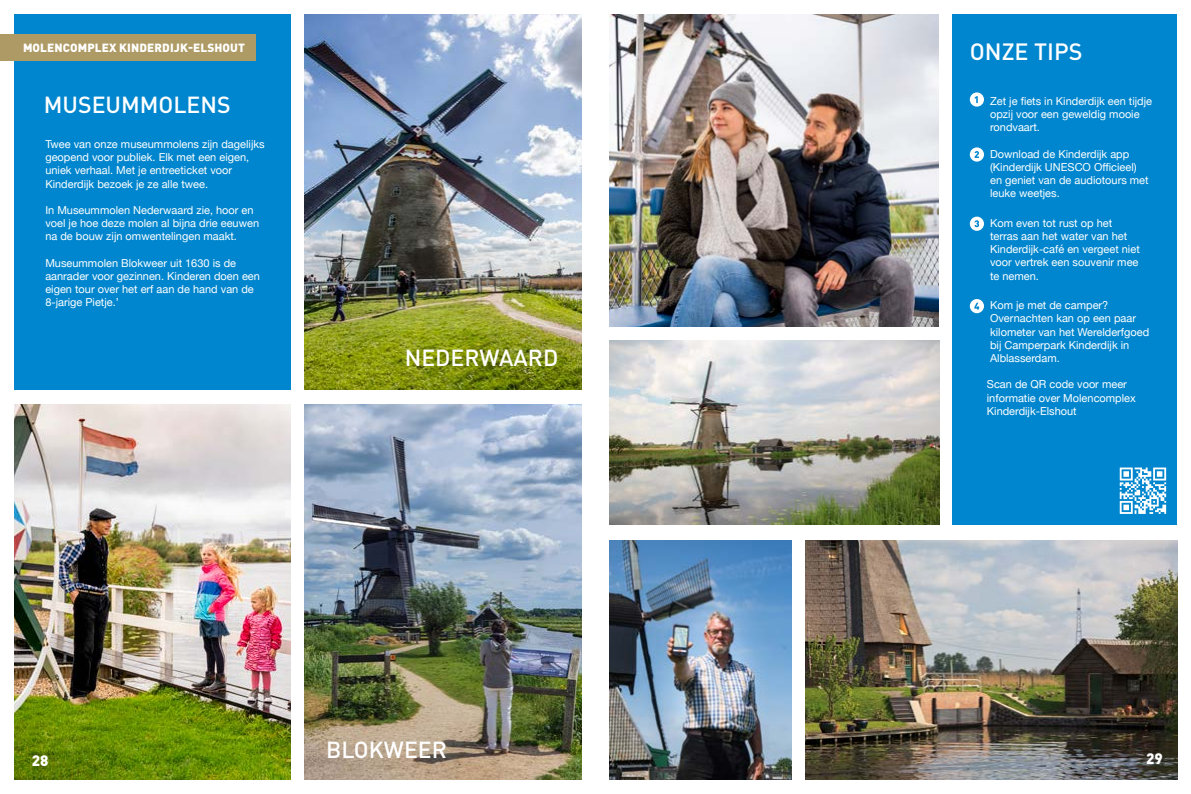
<style>
.page{position:relative;width:1191px;height:794px;background:#fff}
.page>*{position:absolute;margin:0;border:0;box-sizing:border-box;transform-origin:0 0}
.t1{font:500 23.3px "DIN Pro";color:#fff}
.t2{font:500 23px "DIN Pro";color:#fff}
.t3{font:900 15px "DIN";color:#fff}
.t4{font:900 11.8px "DIN Pro";letter-spacing:.01em;color:#fff}
.t5{font:11px/13.2px "Helvetica Neue";color:#fff}
</style>
<div class="page">
<img style="left:305px;top:14px;width:276px;height:376px">
<img style="left:14px;top:404px;width:277px;height:376px">
<div style="left:14px;top:14px;width:277px;height:376px;background:#0086ce"></div>
<img style="left:305px;top:404px;width:276px;height:376px">
<div style="left:0;top:34px;width:256px;height:27px;background:#ae9a64"></div>
<div style="left:952px;top:14px;width:224px;height:510px;background:#0086ce"></div>
<img style="left:609px;top:14px;width:329px;height:312px">
<img style="left:609px;top:540px;width:182px;height:240px">
<img style="left:805px;top:540px;width:372px;height:240px">
<img style="left:609px;top:340px;width:330px;height:184px">
<svg style="left:969px;top:92px;width:15px;height:15px"></svg>
<svg style="left:974px;top:96px;width:3px;height:7px"></svg>
<svg style="left:969px;top:147px;width:15px;height:15px"></svg>
<svg style="left:974px;top:151px;width:5px;height:7px"></svg>
<div style="left:969px;top:217px;width:15px;height:14px;background:#fff;border-radius:50%"></div>
<svg style="left:974px;top:220px;width:5px;height:7px"></svg>
<div style="left:969px;top:299px;width:15px;height:14px;background:#fff;border-radius:50%"></div>
<svg style="left:974px;top:303px;width:5px;height:6px"></svg>
<svg style="left:1119px;top:467px;width:47px;height:47px"></svg>
<p class="t4" style="left:23px;top:40px;width:223px">MOLENCOMPLEX KINDERDIJK-ELSHOUT</p>
<h1 class="t1" style="left:969px;top:35px;width:114px">ONZE TIPS</h1>
<p class="t5" style="left:990px;top:95px;width:163px">Zet je fiets in Kinderdijk een tijdje opzij voor een geweldig mooie rondvaart.</p>
<p class="t5" style="left:990px;top:148px;width:160px">Download de Kinderdijk app (Kinderdijk UNESCO Officieel) en geniet van de audiotours met leuke weetjes.</p>
<p class="t5" style="left:990px;top:217px;width:151px">Kom even tot rust op het terras aan het water van het<br>Kinderdijk-café en vergeet niet voor vertrek een souvenir mee te nemen.</p>
<p class="t5" style="left:990px;top:299px;width:161px">Kom je met de camper?<br>Overnachten kan op een paar kilometer van het Werelderfgoed bij Camperpark Kinderdijk in<br>Alblasserdam.</p>
<p class="t5" style="left:987px;top:378px;width:150px">Scan de QR code voor meer informatie over Molencomplex<br>Kinderdijk-Elshout</p>
<h2 class="t2" style="left:44px;top:89px;width:188px">MUSEUMMOLENS</h2>
<p class="t5" style="left:45px;top:138px;width:221px">Twee van onze museummolens zijn dagelijks geopend voor publiek. Elk met een eigen, uniek verhaal. Met je entreeticket voor Kinderdijk bezoek je ze alle twee.</p>
<p class="t5" style="left:45px;top:204px;width:215px">In Museummolen Nederwaard zie, hoor en voel je hoe deze molen al bijna drie eeuwen na de bouw zijn omwentelingen maakt.</p>
<p class="t5" style="left:45px;top:257px;width:216px">Museummolen Blokweer uit 1630 is de aanrader voor gezinnen. Kinderen doen een eigen tour over het erf aan de hand van de 8-jarige Pietje.’</p>
<h2 class="t2" style="left:405px;top:342px;width:155px">NEDERWAARD</h2>
<h3 class="t3" style="left:32px;top:750px;width:18px">28</h3>
<h2 class="t2" style="left:326px;top:733px;width:122px">BLOKWEER</h2>
<h3 class="t3" style="left:1146px;top:749px;width:18px">29</h3>
</div>
